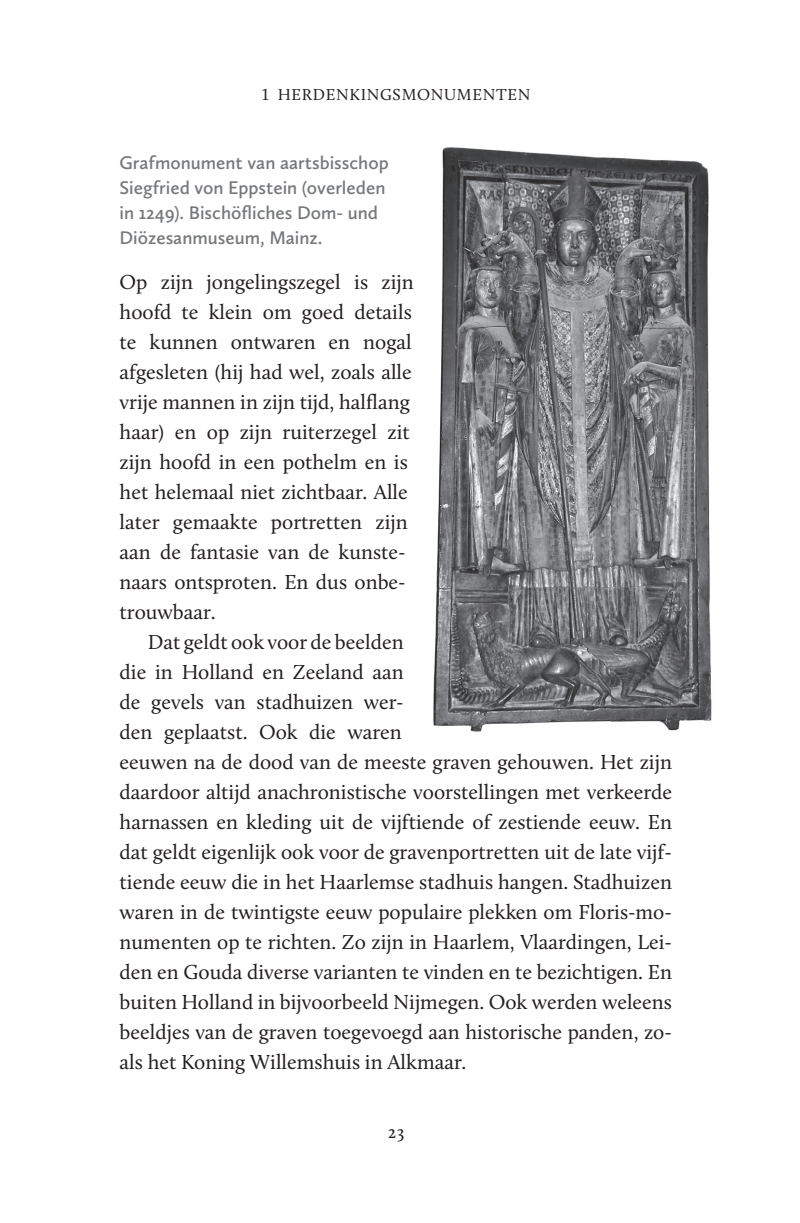
<style>
.page{position:relative;width:800px;height:1223px;background:#fff}
.page>*{position:absolute;margin:0;border:0;box-sizing:border-box;transform-origin:0 0}
.t1{font:21px/30px "Calluna";color:#231f20}
.t2{font:600 19px/25px "Calluna Sans";color:#76787b}
.t3{font:18.4px "Calluna";color:#231f20}
.t4{font:16.4px "Calluna";letter-spacing:.045em;color:#231f20}
</style>
<div class="page">
<img style="left:433px;top:147px;width:279px;height:585px">
<p class="t4" style="left:262px;top:84px;width:269px">1 HERDENKINGSMONUMENTEN</p>
<p class="t2" style="left:120px;top:150px;width:271px">Grafmonument van aartsbisschop<br>Siegfried von Eppstein (overleden in 1249). Bischöfliches Dom- und<br>Diözesanmuseum, Mainz.</p>
<p class="t1" style="left:120px;top:266px;width:296px">Op zijn jongelingszegel is zijn hoofd te klein om goed details te kunnen ontwaren en nogal afgesleten (hij had wel, zoals alle vrije mannen in zijn tijd, halflang haar) en op zijn ruiterzegel zit zijn hoofd in een pothelm en is het helemaal niet zichtbaar. Alle later gemaakte portretten zijn aan de fantasie van de kunste&shy;naars ontsproten. En dus onbe&shy;trouwbaar.</p>
<p class="t1" style="left:120px;top:626px;width:554px;text-indent:28px">Dat geldt ook voor de beelden<br>die in Holland en Zeeland aan<br>de gevels van stadhuizen wer-<br>den geplaatst. Ook die waren<br>eeuwen na de dood van de meeste graven gehouwen. Het zijn daardoor altijd anachronistische voorstellingen met verkeerde harnassen en kleding uit de vijftiende of zestiende eeuw. En dat geldt eigenlijk ook voor de gravenportretten uit de late vijf&shy;tiende eeuw die in het Haarlemse stadhuis hangen. Stadhuizen waren in de twintigste eeuw populaire plekken om Floris-mo&shy;numenten op te richten. Zo zijn in Haarlem, Vlaardingen, Lei&shy;den en Gouda diverse varianten te vinden en te bezichtigen. En buiten Holland in bijvoorbeeld Nijmegen. Ook werden weleens beeldjes van de graven toegevoegd aan historische panden, zo&shy;als het Koning Willemshuis in Alkmaar.</p>
<p class="t3" style="left:388px;top:1120px;width:18px">23</p>
</div>
